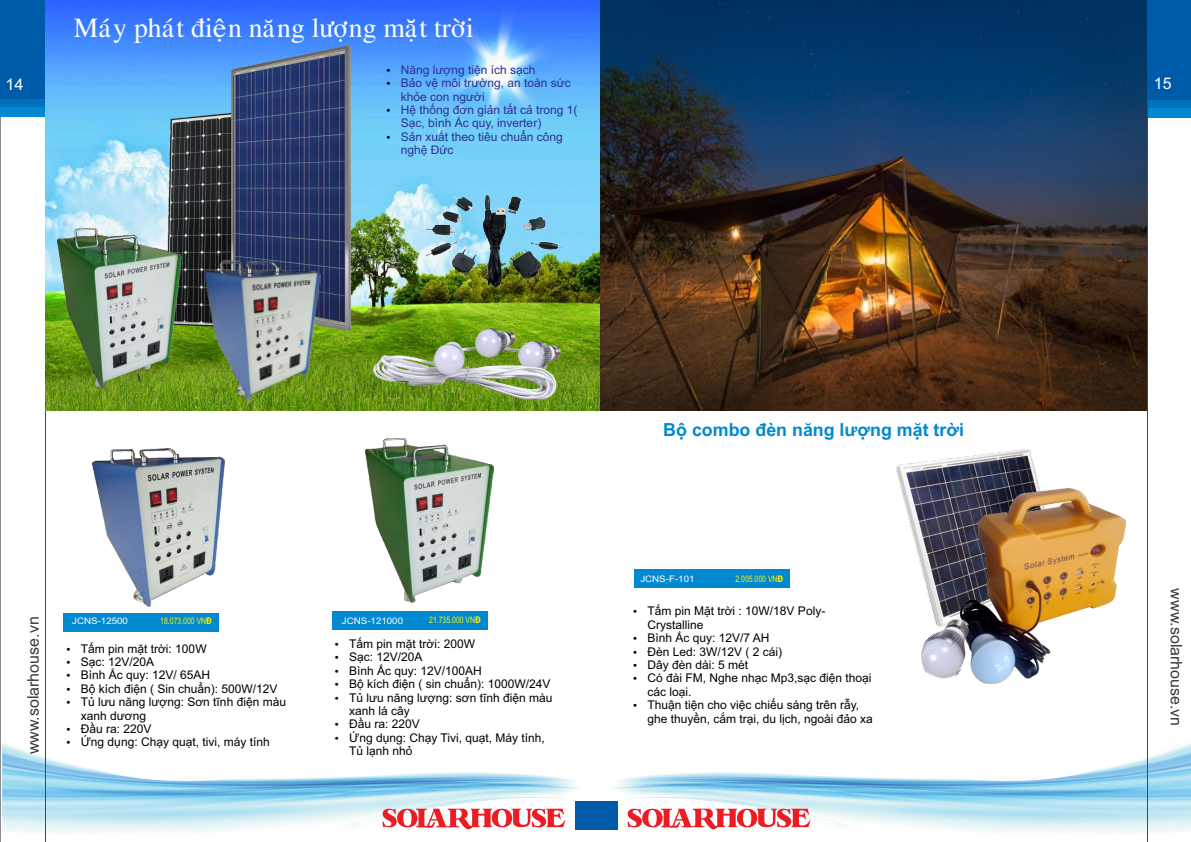
<style>
.page{position:relative;width:1191px;height:842px;background:#fff}
.page>*{position:absolute;margin:0;border:0;box-sizing:border-box;transform-origin:0 0}
.t1{font:27.7px "VNI Times";color:#fff}
.t2{font:700 18px "Arial";color:#0089d0}
.t3{font:16px "Arial";color:#3b3a3f}
.t4{font:16px "Arial";color:#fff}
.t5{font:12px/13.4px "Arial";color:#000}
.t6{font:12px/13.4px "Arial";color:#2e3092}
.t7{font:9px "Arial";color:#fff200;scale:.77 1}
.t8{font:9px "Arial";color:#fff;scale:1.08 1}
.s1{font-family:"Verdana";font-weight:700}
</style>
<div class="page">
<img style="left:2px;top:743px;width:1189px;height:91px">
<div style="left:0;top:17px;width:45px;height:100px;background:#0089d0"></div>
<div style="left:0;top:7px;width:45px;height:99px;background:#0071bc"></div>
<hr style="left:45px;top:0;width:1px;height:842px;background:#005aaa">
<div style="left:0;top:0;width:45px;height:99px;background:#005aaa"></div>
<div style="left:1147px;top:18px;width:44px;height:100px;background:#0089d0"></div>
<div style="left:1147px;top:8px;width:44px;height:99px;background:#0071bc"></div>
<div style="left:1147px;top:0;width:44px;height:99px;background:#005aaa"></div>
<div style="left:574px;top:801px;width:22px;height:28px;background:#005aaa"></div>
<svg style="left:382px;top:809px;width:183px;height:20px"></svg>
<div style="left:596px;top:801px;width:22px;height:28px;background:#005aaa"></div>
<svg style="left:627px;top:809px;width:183px;height:20px"></svg>
<img style="left:45px;top:0;width:1102px;height:410px">
<img style="left:365px;top:439px;width:128px;height:164px">
<img style="left:166px;top:109px;width:65px;height:220px">
<img style="left:231px;top:46px;width:119px;height:284px">
<img style="left:425px;top:190px;width:137px;height:97px">
<img style="left:373px;top:328px;width:187px;height:71px">
<img style="left:92px;top:448px;width:132px;height:158px">
<img style="left:931px;top:36px;width:216px;height:162px">
<img style="left:897px;top:450px;width:164px;height:161px">
<img style="left:960px;top:489px;width:165px;height:194px">
<div style="left:634px;top:570px;width:156px;height:18px;background:#0089d0"></div>
<div style="left:63px;top:613px;width:156px;height:18px;background:#0089d0"></div>
<div style="left:332px;top:611px;width:156px;height:19px;background:#0089d0"></div>
<img style="left:921px;top:611px;width:65px;height:73px">
<img style="left:57px;top:229px;width:124px;height:159px">
<img style="left:200px;top:260px;width:121px;height:143px">
<hr style="left:1147px;top:0;width:1px;height:842px;background:#005aaa">
<h3 class="t4" style="left:5px;top:79px;width:20px">14</h3>
<h1 class="t1" style="left:74px;top:15px;width:401px">Maùy phaùt ñieän naêng löôïng maët trôøi</h1>
<p class="t6" style="left:401px;top:64px;width:178px">Năng lượng tiện ích sạch<br>Bảo vệ môi trường, an toàn sức khỏe con người<br>Hệ thống đơn giản tất cả trong 1(<br>Sạc, bình Ắc quy, inverter)<br>Sản xuất theo tiêu chuẩn công nghệ Đức</p>
<h3 class="t3" style="left:27px;top:754px;width:139px;rotate:-90deg">www.solarhouse.vn</h3>
<p class="t8" style="left:72px;top:617px;width:53px">JCNS-12500</p>
<p class="t7" style="left:160px;top:617px;width:69px">18.073.000 VN<span class="s1">Đ</span></p>
<p class="t8" style="left:342px;top:617px;width:58px">JCNS-121000</p>
<p class="t7" style="left:429px;top:617px;width:69px">21.735.000 VN<span class="s1">Đ</span></p>
<p class="t5" style="left:81px;top:643px;width:207px">Tấm pin mặt trời: 100W<br>Sạc: 12V/20A<br>Bình Ắc quy: 12V/ 65AH<br>Bộ kích điện ( Sin chuẩn): 500W/12V<br>Tủ lưu năng lượng: Sơn tĩnh điện màu xanh dương<br>Đầu ra: 220V<br>Ứng dụng: Chạy quạt, tivi, máy tính</p>
<p class="t5" style="left:349px;top:638px;width:205px">Tấm pin mặt trời: 200W<br>Sạc: 12V/20A<br>Bình Ắc quy: 12V/100AH<br>Bộ kích điện ( sin chuẩn): 1000W/24V<br>Tủ lưu năng lượng: sơn tĩnh điện màu xanh lá cây<br>Đầu ra: 220V<br>Ứng dụng: Chạy Tivi, quạt, Máy tính,<br>Tủ lạnh nhỏ</p>
<h2 class="t2" style="left:663px;top:423px;width:302px">Bộ combo đèn năng lượng mặt trời</h2>
<p class="t8" style="left:640px;top:576px;width:52px">JCNS-F-101</p>
<p class="t7" style="left:735px;top:575px;width:64px">2.005.000 VN<span class="s1">Đ</span></p>
<p class="t5" style="left:647px;top:605px;width:227px">Tấm pin Mặt trời : 10W/18V Poly-<br>Crystalline<br>Bình Ắc quy: 12V/7 AH<br>Đèn Led: 3W/12V ( 2 cái)<br>Dây đèn dài: 5 mét<br>Có đài FM, Nghe nhạc Mp3,sạc điện thoại các loại.<br>Thuận tiện cho việc chiếu sáng trên rẫy, ghe thuyền, cắm trại, du lịch, ngoài đảo xa</p>
<h3 class="t4" style="left:1154px;top:77px;width:19px">15</h3>
<h3 class="t3" style="left:1182px;top:588px;width:139px;rotate:90deg">www.solarhouse.vn</h3>
</div>
